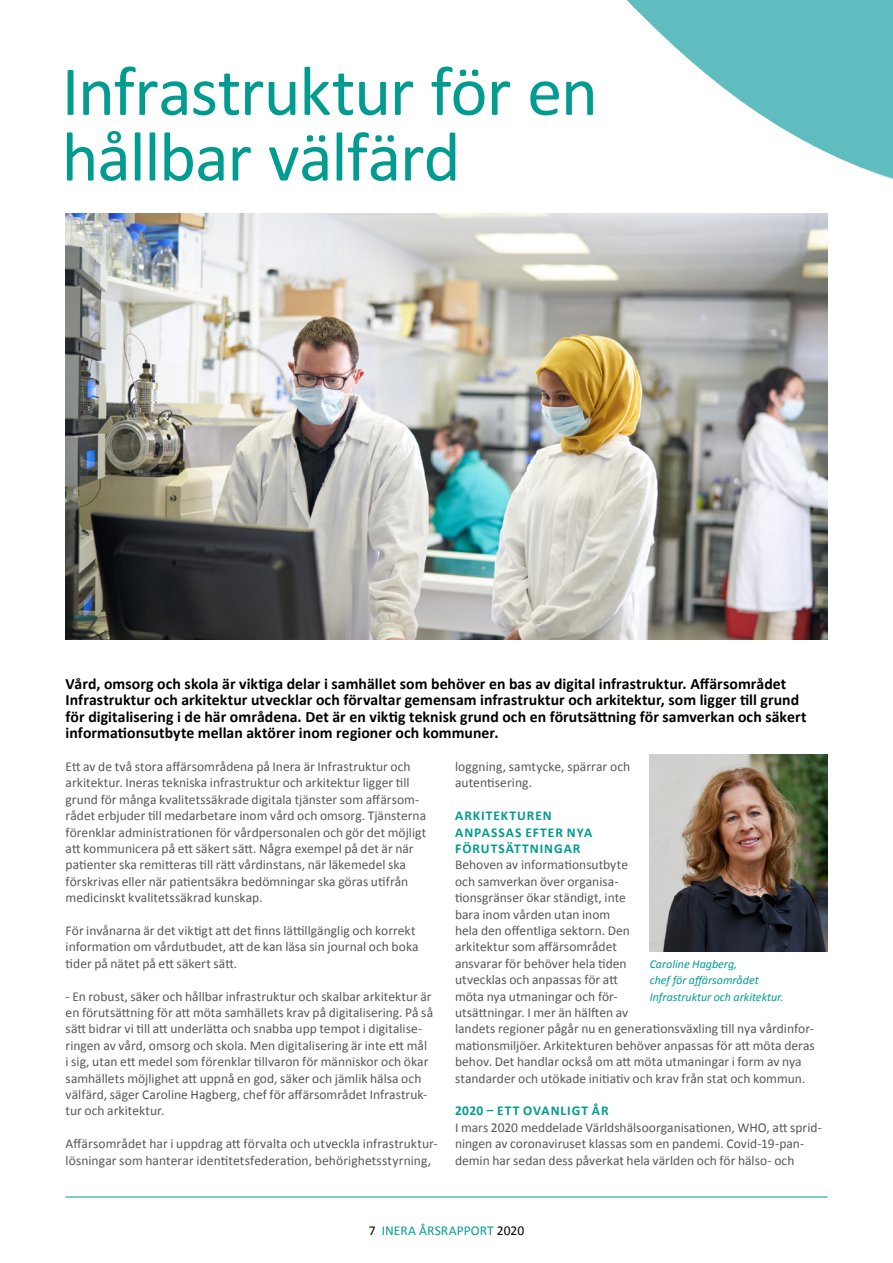
<style>
.page{position:relative;width:893px;height:1263px;background:#fff}
.page>*{position:absolute;margin:0;border:0;box-sizing:border-box;transform-origin:0 0}
.t1{font:70.5px/65.7px "Calibri";letter-spacing:-.02em;color:#019b90}
.t2{font:700 15.75px/16.4px "Calibri";letter-spacing:.005em;color:#000}
.t3{font:13.5px/16.4px "Calibri";letter-spacing:.005em;color:#575756}
.t4{font:700 13.5px/16.4px "Calibri";letter-spacing:.07em;color:#019b90}
.t5{font:13.5px "Calibri";letter-spacing:.01em;color:#019b90}
.t6{font:italic 12px/16.4px "Calibri";color:#019b90}
.s1{color:#000}
</style>
<div class="page">
<hr style="left:65px;top:1196px;width:762px;height:1px;background:#019b90">
<img style="left:66px;top:275px;width:761px;height:365px">
<img style="left:650px;top:754px;width:177px;height:197px">
<svg style="left:65px;top:0;width:828px;height:275px"></svg>
<h1 class="t1" style="left:62px;top:55px;width:538px">Infrastruktur för en hållbar välfärd</h1>
<p class="t2" style="left:66px;top:675px;width:742px">Vård, omsorg och skola är viktiga delar i samhället som behöver en bas av digital infrastruktur. Affärsområdet Infrastruktur och arkitektur utvecklar och förvaltar gemensam infrastruktur och arkitektur, som ligger till grund för digitalisering i de här områdena. Det är en viktig teknisk grund och en förutsättning för samverkan och säkert informationsutbyte mellan aktörer inom regioner och kommuner.</p>
<p class="t3" style="left:66px;top:758px;width:362px">Ett av de två stora affärsområdena på Inera är Infrastruktur och arkitektur. Ineras tekniska infrastruktur och arkitektur ligger till grund för många kvalitetssäkrade digitala tjänster som affärsom&shy;rådet erbjuder till medarbetare inom vård och omsorg. Tjänsterna förenklar administrationen för vårdpersonalen och gör det möjligt att kommunicera på ett säkert sätt. Några exempel på det är när patienter ska remitteras till rätt vårdinstans, när läkemedel ska förskrivas eller när patientsäkra bedömningar ska göras utifrån medicinskt kvalitetssäkrad kunskap.</p>
<p class="t3" style="left:66px;top:922px;width:355px">För invånarna är det viktigt att det finns lättillgänglig och korrekt information om vårdutbudet, att de kan läsa sin journal och boka tider på nätet på ett säkert sätt.</p>
<p class="t3" style="left:66px;top:987px;width:369px">- En robust, säker och hållbar infrastruktur och skalbar arkitektur är en förutsättning för att möta samhällets krav på digitalisering. På så sätt bidrar vi till att underlätta och snabba upp tempot i digitalise&shy;ringen av vård, omsorg och skola. Men digitalisering är inte ett mål i sig, utan ett medel som förenklar tillvaron för människor och ökar samhällets möjlighet att uppnå en god, säker och jämlik hälsa och välfärd, säger Caroline Hagberg, chef för affärsområdet Infrastruk&shy;tur och arkitektur.</p>
<p class="t3" style="left:66px;top:1135px;width:374px">Affärsområdet har i uppdrag att förvalta och utveckla infrastruktur&shy;lösningar som hanterar identitetsfederation, behörighetsstyrning,</p>
<p class="t3" style="left:455px;top:758px;width:177px">loggning, samtycke, spärrar och autentisering.</p>
<p class="t4" style="left:455px;top:807px;width:138px">ARKITEKTUREN<br>ANPASSAS EFTER NYA<br>FÖRUTSÄTTNINGAR</p>
<p class="t3" style="left:455px;top:856px;width:361px">Behoven av informationsutbyte<br>och samverkan över organisa-<br>tionsgränser ökar ständigt, inte<br>bara inom vården utan inom<br>hela den offentliga sektorn. Den<br>arkitektur som affärsområdet<br>ansvarar för behöver hela tiden<br>utvecklas och anpassas för att<br>möta nya utmaningar och för-<br>utsättningar. I mer än hälften av<br>landets regioner pågår nu en generationsväxling till nya vårdinfor&shy;mationsmiljöer. Arkitekturen behöver anpassas för att möta deras behov. Det handlar också om att möta utmaningar i form av nya standarder och utökade initiativ och krav från stat och kommun.</p>
<p class="t4" style="left:455px;top:1102px;width:155px">2020 – ETT OVANLIGT ÅR</p>
<p class="t3" style="left:455px;top:1118px;width:368px">I mars 2020 meddelade Världshälsoorganisationen, WHO, att sprid&shy;ningen av coronaviruset klassas som en pandemi. Covid-19-pan&shy;demin har sedan dess påverkat hela världen och för hälso- och</p>
<p class="t6" style="left:650px;top:955px;width:135px">Caroline Hagberg,<br>chef för affärsområdet<br>Infrastruktur och arkitektur.</p>
<p class="t5" style="left:369px;top:1222px;width:157px"><span class="s1">7</span> INERA ÅRSRAPPORT <span class="s1">2020</span></p>
</div>
